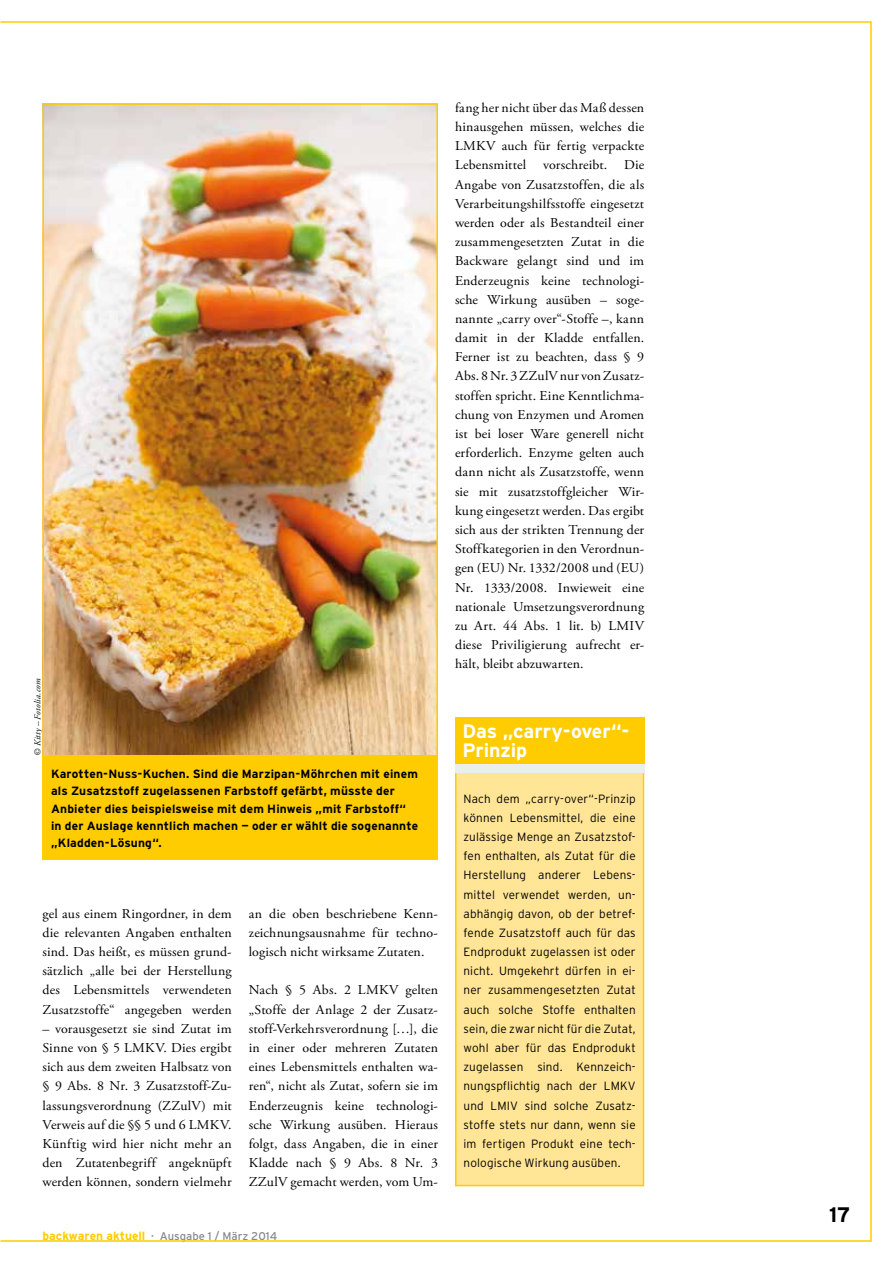
<style>
.page{position:relative;width:893px;height:1263px;background:#fff}
.page>*{position:absolute;margin:0;border:0;box-sizing:border-box;transform-origin:0 0}
.t1{font:700 21px "Interstate";color:#000}
.t2{font:700 19.5px/19px "Interstate";letter-spacing:-.005em;color:#fff}
.t3{font:13.5px/19.2px "Adobe Garamond Pro";letter-spacing:.01em;color:#000;text-align:justify}
.t4{font:300 12px/19.2px "Interstate";letter-spacing:.015em;color:#000;text-align:justify}
.t5{font:700 12px/17.2px "Interstate";letter-spacing:.015em;color:#000}
.t6{font:11.25px "Interstate";color:#87888a}
.t7{font:italic 9px "Adobe Garamond Pro";color:#000}
.s1{font-weight:700;font-size:12px;color:#fecc00}
</style>
<div class="page">
<img style="left:46px;top:106px;width:389px;height:650px">
<div style="left:43px;top:756px;width:395px;height:104px;background:#fecc00"></div>
<div style="left:455px;top:717px;width:189px;height:469px;background:#ffe595;border:2px solid #fecc00"></div>
<div style="left:455px;top:717px;width:189px;height:47px;background:#fecc00"></div>
<div style="left:455px;top:764px;width:189px;height:9px;background:#eceded"></div>
<p class="t7" style="left:32px;top:756px;width:78px;rotate:-90deg">© Kitty – Fotolia.com</p>
<p class="t5" style="left:51px;top:765px;width:369px">Karotten-Nuss-Kuchen. Sind die Marzipan-Möhrchen mit einem als Zusatzstoff zugelassenen Farbstoff gefärbt, müsste der Anbieter dies beispielsweise mit dem Hinweis „mit Farbstoff“ in der Auslage kenntlich machen — oder er wählt die sogenannte „Kladden-Lösung“.</p>
<p class="t3" style="left:43px;top:904px;width:191px">gel aus einem Ringordner, in dem die relevanten Angaben enthalten sind. Das heißt, es müssen grund&shy;sätzlich „alle bei der Herstellung des Lebensmittels verwendeten Zusatzstoffe“ angegeben werden</p>
<p class="t3" style="left:43px;top:1019px;width:191px">– vorausgesetzt sie sind Zutat im Sinne von § 5 LMKV. Dies ergibt sich aus dem zweiten Halbsatz von § 9 Abs. 8 Nr. 3 Zusatzstoff-Zu&shy;lassungsverordnung (ZZulV) mit Verweis auf die §§ 5 und 6 LMKV.<br>Künftig wird hier nicht mehr an den Zutatenbegriff angeknüpft werden können, sondern vielmehr</p>
<p class="t3" style="left:249px;top:904px;width:191px">an die oben beschriebene Kenn&shy;zeichnungsausnahme für techno&shy;logisch nicht wirksame Zutaten.</p>
<p class="t3" style="left:249px;top:981px;width:191px">Nach § 5 Abs. 2 LMKV gelten „Stoffe der Anlage 2 der Zusatz&shy;stoff-Verkehrsverordnung […], die in einer oder mehreren Zutaten eines Lebensmittels enthalten wa&shy;ren“, nicht als Zutat, sofern sie im Enderzeugnis keine technologi&shy;sche Wirkung ausüben. Hieraus folgt, dass Angaben, die in einer Kladde nach § 9 Abs. 8 Nr. 3<br>ZZulV gemacht werden, vom Um-</p>
<p class="t6" style="left:43px;top:1230px;width:236px"><span class="s1">backwaren aktuell</span> · Ausgabe 1 / März 2014</p>
<p class="t3" style="left:455px;top:98px;width:191px">fang her nicht über das Maß dessen hinausgehen müssen, welches die LMKV auch für fertig verpackte Lebensmittel</p>
<p class="t3" style="left:543px;top:156px;width:66px">vorschreibt.</p>
<p class="t3" style="left:455px;top:156px;width:191px;text-indent:169px">Die Angabe von Zusatzstoffen, die als Verarbeitungshilfsstoffe eingesetzt werden oder als Bestandteil einer zusammengesetzten Zutat in die Backware gelangt sind und im Enderzeugnis keine technologi&shy;sche Wirkung ausüben – soge&shy;nannte „carry over“-Stoffe –, kann damit in der Kladde entfallen.<br>Ferner ist zu beachten, dass § 9<br>Abs. 8 Nr. 3 ZZulV nur von Zusatz&shy;stoffen spricht. Eine Kenntlichma&shy;chung von Enzymen und Aromen ist bei loser Ware generell nicht erforderlich. Enzyme gelten auch dann nicht als Zusatzstoffe, wenn sie mit zusatzstoffgleicher Wir&shy;kung eingesetzt werden. Das ergibt sich aus der strikten Trennung der Stoffkategorien in den Verordnun&shy;gen (EU) Nr. 1332/2008 und (EU)<br>Nr. 1333/2008. Inwieweit eine nationale Umsetzungsverordnung zu Art. 44 Abs. 1 lit. b) LMIV diese Priviligierung aufrecht er&shy;hält, bleibt abzuwarten.</p>
<h2 class="t2" style="left:462px;top:721px;width:169px">Das „carry-over“-<br>Prinzip</h2>
<p class="t4" style="left:463px;top:789px;width:174px">Nach dem „carry-over“-Prinzip können Lebensmittel, die eine zulässige Menge an Zusatzstof&shy;fen enthalten, als Zutat für die Herstellung anderer Lebens&shy;mittel verwendet werden, un&shy;abhängig davon, ob der betref&shy;fende Zusatzstoff auch für das Endprodukt zugelassen ist oder nicht. Umgekehrt dürfen in ei&shy;ner zusammengesetzten Zutat auch solche Stoffe enthalten sein, die zwar nicht für die Zutat, wohl aber für das Endprodukt zugelassen sind. Kennzeich&shy;nungspflichtig nach der LMKV und LMIV sind solche Zusatz&shy;stoffe stets nur dann, wenn sie im fertigen Produkt eine tech&shy;nologische Wirkung ausüben.</p>
<h1 class="t1" style="left:829px;top:1203px;width:23px">17</h1>
</div>
